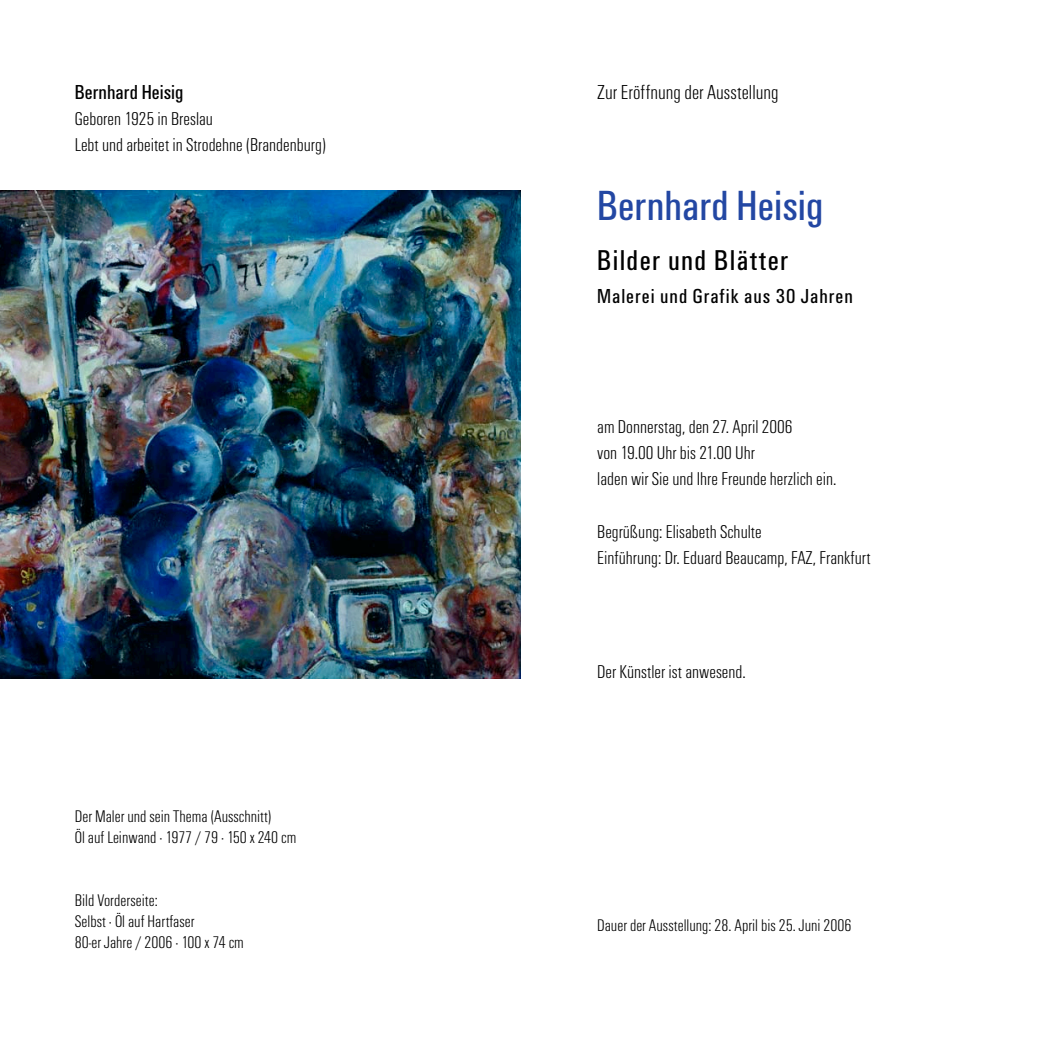
<style>
.page{position:relative;width:1042px;height:1042px;background:#fff}
.page>*{position:absolute;margin:0;border:0;box-sizing:border-box;transform-origin:0 0}
.t1{font:condensed 43.75px "Unitus T";color:#2347a3}
.t2{font:condensed 29.75px "Unitus T";letter-spacing:.045em;color:#000}
.t3{font:condensed 21px "Unitus T";letter-spacing:.045em;color:#000}
.t4{font:300 condensed 21px "Unitus T";color:#000}
.t5{font:condensed 21px "Unitus T";color:#000}
.t6{font:300 condensed 19.25px/26.2px "Unitus T";color:#000}
.t7{font:300 condensed 17.5px/21px "Unitus T";color:#000}
</style>
<div class="page">
<img style="left:0;top:191px;width:521px;height:487px">
<p class="t5" style="left:75px;top:84px;width:110px">Bernhard Heisig</p>
<p class="t6" style="left:75px;top:107px;width:252px">Geboren 1925 in Breslau<br>Lebt und arbeitet in Strodehne (Brandenburg)</p>
<p class="t7" style="left:75px;top:807px;width:223px">Der Maler und sein Thema (Ausschnitt)<br>Öl auf Leinwand · 1977 / 79 · 150 x 240 cm</p>
<p class="t7" style="left:75px;top:891px;width:170px">Bild Vorderseite:<br>Selbst · Öl auf Hartfaser<br>80-er Jahre / 2006 · 100 x 74 cm</p>
<p class="t4" style="left:597px;top:84px;width:183px">Zur Eröffnung der Ausstellung</p>
<h1 class="t1" style="left:597px;top:188px;width:227px">Bernhard Heisig</h1>
<h2 class="t2" style="left:597px;top:248px;width:192px">Bilder und Blätter</h2>
<p class="t3" style="left:597px;top:288px;width:257px">Malerei und Grafik aus 30 Jahren</p>
<p class="t6" style="left:597px;top:414px;width:241px">am Donnerstag, den 27. April 2006<br>von 19.00 Uhr bis 21.00 Uhr<br>laden wir Sie und Ihre Freunde herzlich ein.</p>
<p class="t6" style="left:597px;top:519px;width:275px">Begrüßung: Elisabeth Schulte<br>Einführung: Dr. Eduard Beaucamp, FAZ, Frankfurt</p>
<p class="t6" style="left:597px;top:660px;width:150px">Der Künstler ist anwesend.</p>
<p class="t7" style="left:597px;top:916px;width:256px">Dauer der Ausstellung: 28. April bis 25. Juni 2006</p>
</div>
